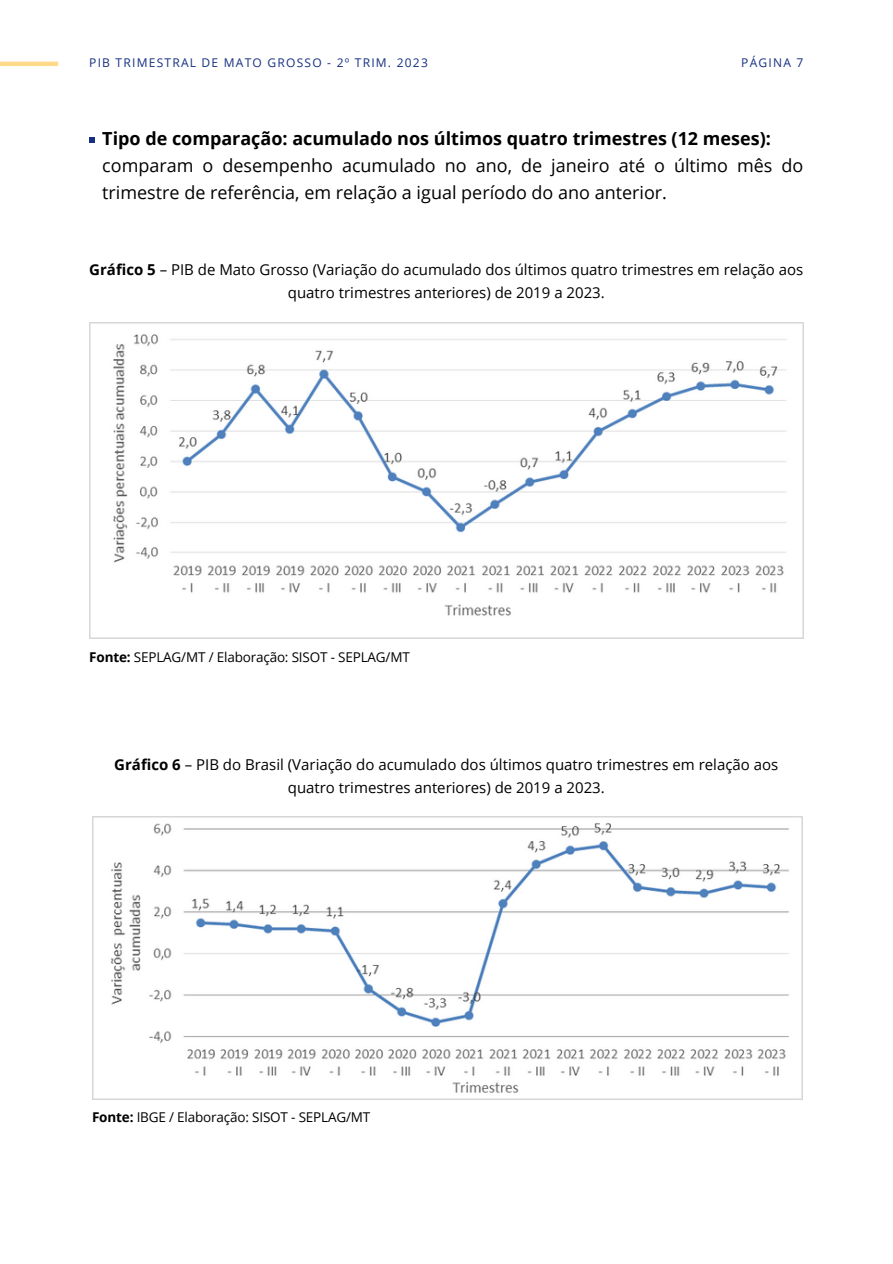
<style>
.page{position:relative;width:893px;height:1264px;background:#fff}
.page>*{position:absolute;margin:0;border:0;box-sizing:border-box;transform-origin:0 0}
.t1{font:18px/27px "Open Sans";color:#000}
.t2{font:700 18px "Open Sans";color:#000}
.t3{font:15px/22.5px "Open Sans";color:#000;text-align:center}
.t4{font:13.5px "Open Sans";letter-spacing:-.015em;color:#000}
.t5{font:12px "Open Sans";letter-spacing:.1em;color:#163081}
.s1{font-weight:700}
</style>
<div class="page">
<hr style="left:0;top:62px;width:58px;height:4px;background:#ffdb89">
<svg style="left:89px;top:137px;width:6px;height:5px"></svg>
<img style="left:89px;top:322px;width:714px;height:316px">
<img style="left:92px;top:816px;width:710px;height:283px">
<p class="t5" style="left:89px;top:55px;width:340px">PIB TRIMESTRAL DE MATO GROSSO - 2º TRIM. 2023</p>
<p class="t5" style="left:741px;top:54px;width:64px">PÁGINA 7</p>
<p class="t2" style="left:102px;top:126px;width:670px">Tipo de comparação: acumulado nos últimos quatro trimestres (12 meses):</p>
<p class="t1" style="left:102px;top:152px;width:702px">comparam o desempenho acumulado no ano, de janeiro até o último mês do trimestre de referência, em relação a igual período do ano anterior.</p>
<p class="t3" style="left:89px;top:258px;width:715px"><span class="s1">Gráfico 5</span> – PIB de Mato Grosso (Variação do acumulado dos últimos quatro trimestres em relação aos quatro trimestres anteriores) de 2019 a 2023.</p>
<p class="t4" style="left:89px;top:647px;width:322px"><span class="s1">Fonte:</span> SEPLAG/MT / Elaboração: SISOT - SEPLAG/MT</p>
<p class="t3" style="left:114px;top:753px;width:665px"><span class="s1">Gráfico 6</span> – PIB do Brasil (Variação do acumulado dos últimos quatro trimestres em relação aos quatro trimestres anteriores) de 2019 a 2023.</p>
<p class="t4" style="left:92px;top:1107px;width:280px"><span class="s1">Fonte:</span> IBGE / Elaboração: SISOT - SEPLAG/MT</p>
</div>
